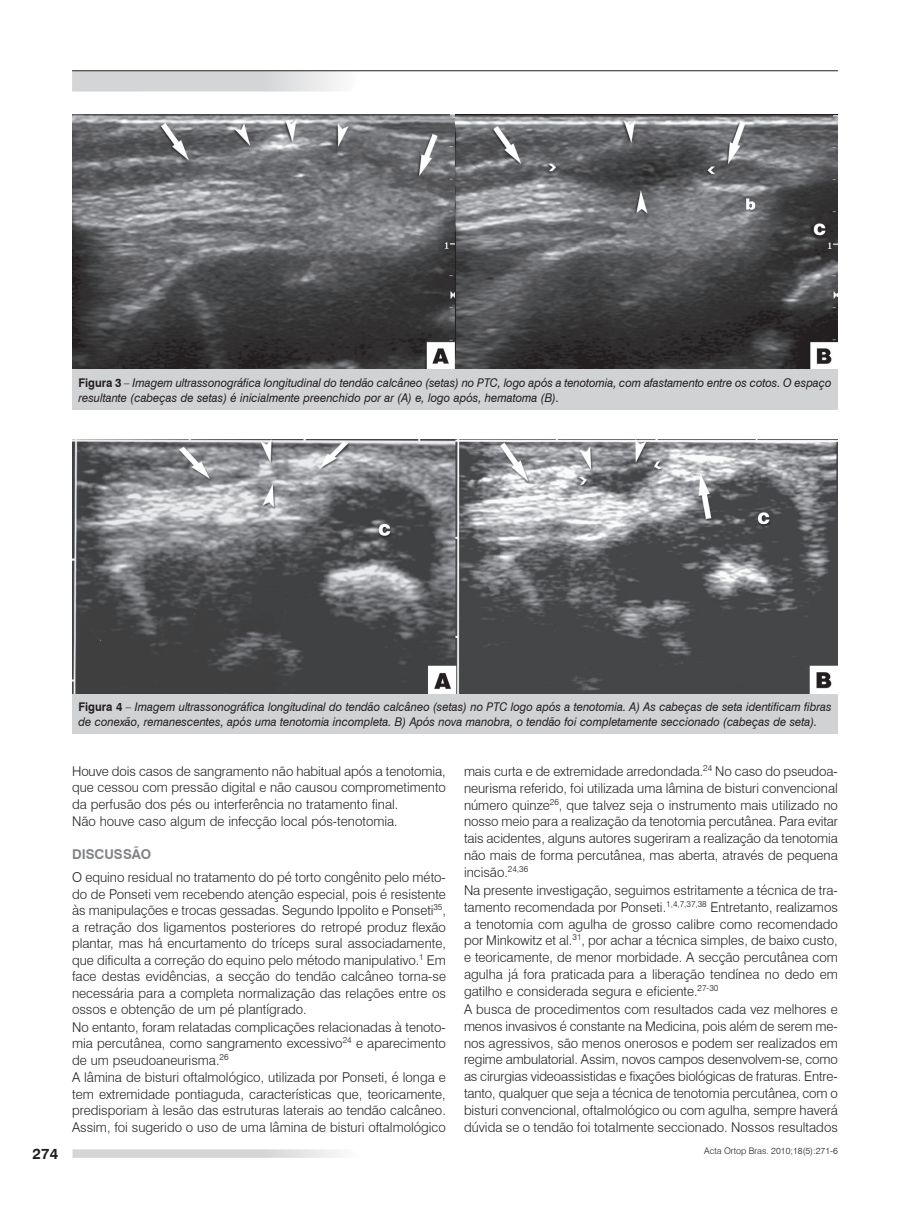
<style>
.page{position:relative;width:910px;height:1208px;background:#fff}
.page>*{position:absolute;margin:0;border:0;box-sizing:border-box;transform-origin:0 0}
.t1{font:700 15px "Swiss 721 BT";color:#231f20}
._004_TEXTO{font:300 13.5px/16.8px "Swiss 721 BT";color:#231f20;text-align:justify}
._005_SUBTITULO{font:700 13.5px "Swiss 721 BT";color:#808285}
._006_TABELA_GRAFICO{font:italic 12px/15px "Swiss 721 BT";color:#231f20;scale:.94 1}
.t2{font:300 9px "Swiss 721 BT";color:#231f20}
.s1{font-weight:700;font-style:normal}
</style>
<div class="page">
<svg style="left:72px;top:71px;width:288px;height:20px;background:#d8d9db"></svg>
<svg style="left:72px;top:1149px;width:268px;height:8px;background:#dadbdd"></svg>
<hr style="left:72px;top:70px;width:765px;height:1px;background:#231f20">
<img style="left:72px;top:115px;width:765px;height:254px">
<div style="left:72px;top:369px;width:765px;height:41px;background:#d1d2d4"></div>
<img style="left:72px;top:439px;width:765px;height:254px">
<div style="left:72px;top:693px;width:765px;height:40px;background:#d1d2d4"></div>
<p class="_006_TABELA_GRAFICO" style="left:78px;top:375px;width:802px"><span class="s1">Figura 3</span> – Imagem ultrassonográfica longitudinal do tendão calcâneo (setas) no PTC, logo após a tenotomia, com afastamento entre os cotos. O espaço resultante (cabeças de setas) é inicialmente preenchido por ar (A) e, logo após, hematoma (B).</p>
<p class="_006_TABELA_GRAFICO" style="left:78px;top:698px;width:802px"><span class="s1">Figura 4</span> – Imagem ultrassonográfica longitudinal do tendão calcâneo (setas) no PTC logo após a tenotomia. A) As cabeças de seta identificam fibras de conexão, remanescentes, após uma tenotomia incompleta. B) Após nova manobra, o tendão foi completamente seccionado (cabeças de seta).</p>
<p class="t1" style="left:33px;top:1143px;width:27px">274</p>
<p class="_004_TEXTO" style="left:72px;top:762px;width:375px">Houve dois casos de sangramento não habitual após a tenotomia, que cessou com pressão digital e não causou comprometimento da perfusão dos pés ou interferência no tratamento final.</p>
<p class="_004_TEXTO" style="left:72px;top:812px;width:327px">Não houve caso algum de infecção local pós-tenotomia.</p>
<p class="_005_SUBTITULO" style="left:72px;top:845px;width:81px">DISCUSSÃO</p>
<p class="_004_TEXTO" style="left:72px;top:868px;width:375px">O equino residual no tratamento do pé torto congênito pelo méto&shy;do de Ponseti vem recebendo atenção especial, pois é resistente às manipulações e trocas gessadas. Segundo Ippolito e Ponseti<sup>35</sup>, a retração dos ligamentos posteriores do retropé produz flexão plantar, mas há encurtamento do tríceps sural associadamente, que dificulta a correção do equino pelo método manipulativo.<sup>1</sup> Em face destas evidências, a secção do tendão calcâneo torna-se necessária para a completa normalização das relações entre os ossos e obtenção de um pé plantígrado.</p>
<p class="_004_TEXTO" style="left:72px;top:1018px;width:375px">No entanto, foram relatadas complicações relacionadas à tenoto&shy;mia percutânea, como sangramento excessivo<sup>24</sup> e aparecimento de um pseudoaneurisma.<sup>26</sup></p>
<p class="_004_TEXTO" style="left:72px;top:1068px;width:375px">A lâmina de bisturi oftalmológico, utilizada por Ponseti, é longa e tem extremidade pontiaguda, características que, teoricamente, predisporiam à lesão das estruturas laterais ao tendão calcâneo.<br>Assim, foi sugerido o uso de uma lâmina de bisturi oftalmológico</p>
<p class="_004_TEXTO" style="left:464px;top:762px;width:375px">mais curta e de extremidade arredondada.<sup>24</sup> No caso do pseudoa&shy;neurisma referido, foi utilizada uma lâmina de bisturi convencional número quinze<sup>26</sup>, que talvez seja o instrumento mais utilizado no nosso meio para a realização da tenotomia percutânea. Para evitar tais acidentes, alguns autores sugeriram a realização da tenotomia não mais de forma percutânea, mas aberta, através de pequena incisão.<sup>24,36</sup></p>
<p class="_004_TEXTO" style="left:464px;top:881px;width:375px">Na presente investigação, seguimos estritamente a técnica de tra&shy;tamento recomendada por Ponseti.<sup>1,4,7,37,38</sup> Entretanto, realizamos a tenotomia com agulha de grosso calibre como recomendado por Minkowitz et al.<sup>31</sup>, por achar a técnica simples, de baixo custo, e teoricamente, de menor morbidade. A secção percutânea com agulha já fora praticada para a liberação tendínea no dedo em gatilho e considerada segura e eficiente.<sup>27-30</sup></p>
<p class="_004_TEXTO" style="left:464px;top:1000px;width:375px">A busca de procedimentos com resultados cada vez melhores e menos invasivos é constante na Medicina, pois além de serem me&shy;nos agressivos, são menos onerosos e podem ser realizados em regime ambulatorial. Assim, novos campos desenvolvem-se, como as cirurgias videoassistidas e fixações biológicas de fraturas. Entre&shy;tanto, qualquer que seja a técnica de tenotomia percutânea, com o bisturi convencional, oftalmológico ou com agulha, sempre haverá dúvida se o tendão foi totalmente seccionado. Nossos resultados</p>
<p class="t2" style="left:704px;top:1144px;width:135px">Acta Ortop Bras. 2010;18(5):271-6</p>
</div>
